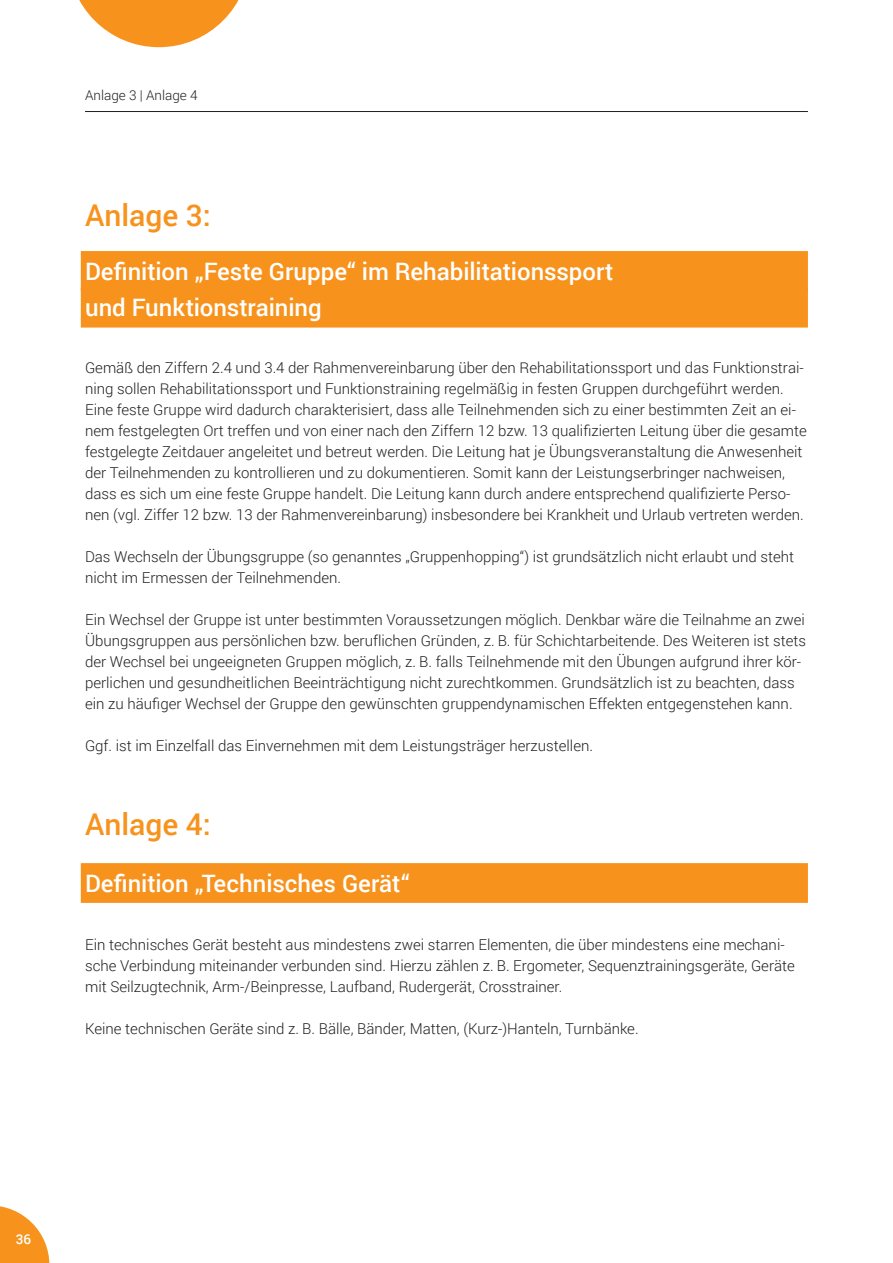
<style>
.page{position:relative;width:893px;height:1263px;background:#fff}
.page>*{position:absolute;margin:0;border:0;box-sizing:border-box;transform-origin:0 0}
.Headline_20pt{font:500 30px "Roboto";color:#f7931d}
.Head{font:500 24px "Roboto";color:#fff}
.Fließtext_10pt{font:300 15px/21px "Roboto";color:#231f20}
.Kopfzeile_11pt{font:300 13.5px "Roboto";color:#231f20}
.t1{font:500 13.5px "Roboto";color:#fff}
</style>
<div class="page">
<svg style="left:0;top:1206px;width:49px;height:57px"></svg>
<hr style="left:85px;top:111px;width:723px;height:1px;background:#231f20">
<div style="left:81px;top:251px;width:727px;height:40px;background:#f7931d"></div>
<div style="left:81px;top:288px;width:727px;height:40px;background:#f7931d"></div>
<div style="left:81px;top:863px;width:727px;height:40px;background:#f7931d"></div>
<svg style="left:79px;top:0;width:160px;height:47px"></svg>
<p class="Kopfzeile_11pt" style="left:85px;top:86px;width:114px">Anlage 3 | Anlage 4</p>
<p class="Headline_20pt" style="left:85px;top:194px;width:127px">Anlage 3:</p>
<p class="Head" style="left:85px;top:254px;width:530px">Definition „Feste Gruppe“ im Rehabilitationssport</p>
<p class="Head" style="left:85px;top:291px;width:238px">und Funktionstraining</p>
<p class="Fließtext_10pt" style="left:85px;top:356px;width:723px">Gemäß den Ziffern 2.4 und 3.4 der Rahmenvereinbarung über den Rehabilitationssport und das Funktionstrai&shy;ning sollen Rehabilitationssport und Funktionstraining regelmäßig in festen Gruppen durchgeführt werden.<br>Eine feste Gruppe wird dadurch charakterisiert, dass alle Teilnehmenden sich zu einer bestimmten Zeit an ei&shy;nem festgelegten Ort treffen und von einer nach den Ziffern 12 bzw. 13 qualifizierten Leitung über die gesamte festgelegte Zeitdauer angeleitet und betreut werden. Die Leitung hat je Übungsveranstaltung die Anwesenheit der Teilnehmenden zu kontrollieren und zu dokumentieren. Somit kann der Leistungserbringer nachweisen, dass es sich um eine feste Gruppe handelt. Die Leitung kann durch andere entsprechend qualifizierte Perso&shy;nen (vgl. Ziffer 12 bzw. 13 der Rahmenvereinbarung) insbesondere bei Krankheit und Urlaub vertreten werden.</p>
<p class="Fließtext_10pt" style="left:85px;top:545px;width:710px">Das Wechseln der Übungsgruppe (so genanntes „Gruppenhopping“) ist grundsätzlich nicht erlaubt und steht nicht im Ermessen der Teilnehmenden.</p>
<p class="Fließtext_10pt" style="left:85px;top:608px;width:723px">Ein Wechsel der Gruppe ist unter bestimmten Voraussetzungen möglich. Denkbar wäre die Teilnahme an zwei Übungsgruppen aus persönlichen bzw. beruflichen Gründen, z. B. für Schichtarbeitende. Des Weiteren ist stets der Wechsel bei ungeeigneten Gruppen möglich, z. B. falls Teilnehmende mit den Übungen aufgrund ihrer kör&shy;perlichen und gesundheitlichen Beeinträchtigung nicht zurechtkommen. Grundsätzlich ist zu beachten, dass ein zu häufiger Wechsel der Gruppe den gewünschten gruppendynamischen Effekten entgegenstehen kann.</p>
<p class="Fließtext_10pt" style="left:85px;top:734px;width:509px">Ggf. ist im Einzelfall das Einvernehmen mit dem Leistungsträger herzustellen.</p>
<p class="Headline_20pt" style="left:85px;top:803px;width:127px">Anlage 4:</p>
<p class="Head" style="left:85px;top:866px;width:326px">Definition „Technisches Gerät“</p>
<p class="Fließtext_10pt" style="left:85px;top:934px;width:711px">Ein technisches Gerät besteht aus mindestens zwei starren Elementen, die über mindestens eine mechani&shy;sche Verbindung miteinander verbunden sind. Hierzu zählen z. B. Ergometer, Sequenztrainingsgeräte, Geräte mit Seilzugtechnik, Arm-/Beinpresse, Laufband, Rudergerät, Crosstrainer.</p>
<p class="Fließtext_10pt" style="left:85px;top:1018px;width:555px">Keine technischen Geräte sind z. B. Bälle, Bänder, Matten, (Kurz-)Hanteln, Turnbänke.</p>
<p class="t1" style="left:16px;top:1230px;width:17px">36</p>
</div>
